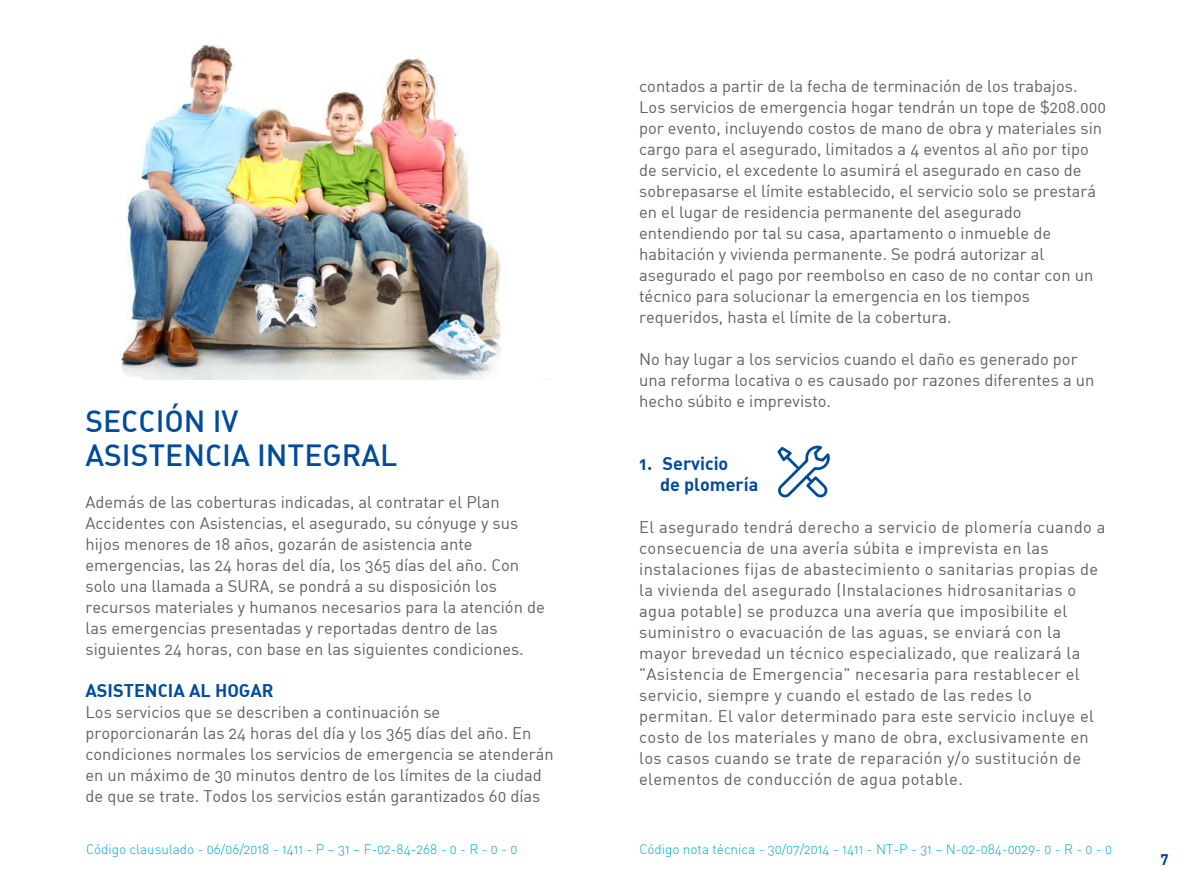
<style>
.page{position:relative;width:1191px;height:893px;background:#fff}
.page>*{position:absolute;margin:0;border:0;box-sizing:border-box;transform-origin:0 0}
.t1{font:30px/33.9px "DIN Medium Alternate";color:#004b9c}
.t2{font:18px/21px "DIN Bold Alternate";color:#004b9c}
.t3{font:16.5px/21px "DIN Regular Alternate";color:#606060}
.t4{font:16.5px/21px "DIN Regular Alternate";letter-spacing:.02em;color:#606060}
.t5{font:15px "DIN Bold";color:#004193}
.t6{font:13.5px "DIN Light Alternate";color:#00acce}
</style>
<div class="page">
<img style="left:120px;top:44px;width:429px;height:336px">
<svg style="left:777px;top:445px;width:53px;height:53px"></svg>
<h1 class="t1" style="left:85px;top:404px;width:313px">SECCIÓN IV<br>ASISTENCIA INTEGRAL</h1>
<p class="t3" style="left:85px;top:492px;width:461px">Además de las coberturas indicadas, al contratar el Plan Accidentes con Asistencias, el asegurado, su cónyuge y sus hijos menores de 18 años, gozarán de asistencia ante emergencias, las 24 horas del día, los 365 días del año. Con solo una llamada a SURA, se pondrá a su disposición los recursos materiales y humanos necesarios para la atención de las emergencias presentadas y reportadas dentro de las siguientes 24 horas, con base en las siguientes condiciones.</p>
<p class="t2" style="left:85px;top:680px;width:190px">ASISTENCIA AL HOGAR</p>
<p class="t3" style="left:85px;top:702px;width:469px">Los servicios que se describen a continuación se proporcionarán las 24 horas del día y los 365 días del año. En condiciones normales los servicios de emergencia se atenderán en un máximo de 30 minutos dentro de los límites de la ciudad de que se trate. Todos los servicios están garantizados 60 días</p>
<p class="t3" style="left:639px;top:75px;width:468px">contados a partir de la fecha de terminación de los trabajos.<br>Los servicios de emergencia hogar tendrán un tope de $208.000 por evento, incluyendo costos de mano de obra y materiales sin cargo para el asegurado, limitados a 4 eventos al año por tipo de servicio, el excedente lo asumirá el asegurado en caso de sobrepasarse el límite establecido, el servicio solo se prestará en el lugar de residencia permanente del asegurado entendiendo por tal su casa, apartamento o inmueble de habitación y vivienda permanente. Se podrá autorizar al asegurado el pago por reembolso en caso de no contar con un técnico para solucionar la emergencia en los tiempos requeridos, hasta el límite de la cobertura.</p>
<p class="t3" style="left:639px;top:348px;width:457px">No hay lugar a los servicios cuando el daño es generado por una reforma locativa o es causado por razones diferentes a un hecho súbito e imprevisto.</p>
<p class="t2" style="left:660px;top:452px;width:100px;text-indent:-21px">1. Servicio<br>de plomería</p>
<p class="t4" style="left:639px;top:516px;width:468px">El asegurado tendrá derecho a servicio de plomería cuando a consecuencia de una avería súbita e imprevista en las instalaciones fijas de abastecimiento o sanitarias propias de la vivienda del asegurado (Instalaciones hidrosanitarias o agua potable) se produzca una avería que imposibilite el suministro o evacuación de las aguas, se enviará con la mayor brevedad un técnico especializado, que realizará la "Asistencia de Emergencia" necesaria para restablecer el servicio, siempre y cuando el estado de las redes lo permitan. El valor determinado para este servicio incluye el costo de los materiales y mano de obra, exclusivamente en los casos cuando se trate de reparación y/o sustitución de elementos de conducción de agua potable.</p>
<p class="t6" style="left:86px;top:840px;width:433px">Código clausulado - 06/06/2018 - 1411 - P – 31 – F-02-84-268 - 0 - R - 0 - 0</p>
<p class="t6" style="left:639px;top:840px;width:474px">Código nota técnica - 30/07/2014 - 1411 - NT-P - 31 – N-02-084-0029- 0 - R - 0 - 0</p>
<p class="t5" style="left:1160px;top:849px;width:10px">7</p>
</div>
